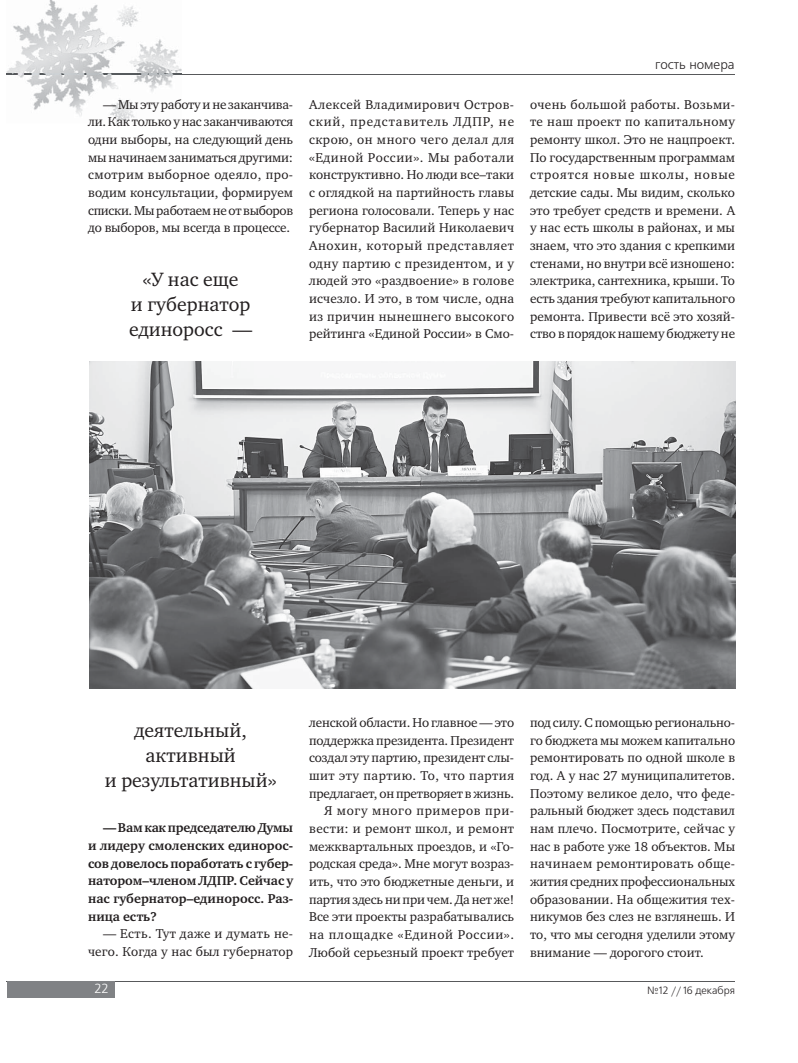
<style>
.page{position:relative;width:798px;height:1063px;background:#fff}
.page>*{position:absolute;margin:0;border:0;box-sizing:border-box;transform-origin:0 0}
.t1{font:19.75px/25px "Charter ITC";color:#231f20;text-align:center}
.t2{font:13.12px/17.6px "Charter ITC";color:#231f20;text-align:justify}
.t3{font:700 13.12px/17.6px "Charter ITC";letter-spacing:.005em;color:#231f20;text-align:justify}
.t4{font:13.12px "Free Set C";color:#231f20}
.t5{font:13.12px "Free Set C";color:#fff}
.t6{font:10.5px "Free Set C";color:#231f20}
</style>
<div class="page">
<div style="left:7px;top:982px;width:108px;height:16px;background:#808285"></div>
<hr style="left:7px;top:981px;width:727px;height:1px;background:#58595b">
<hr style="left:7px;top:74px;width:727px;height:1px;background:#58595b">
<div style="left:7px;top:981px;width:108px;height:16px;background:#808285"></div>
<img style="left:7px;top:0;width:175px;height:123px">
<img style="left:7px;top:74px;width:175px;height:1px">
<img style="left:89px;top:361px;width:645px;height:327px">
<p class="t2" style="left:88px;top:96px;width:206px;text-indent:15px">— Мы эту работу и не заканчива&shy;ли. Как только у нас заканчиваются одни выборы, на следующий день мы начинаем заниматься другими: смотрим выборное одеяло, про&shy;водим консультации, формируем списки. Мы работаем не от выборов до выборов, мы всегда в процессе.</p>
<h1 class="t1" style="left:129px;top:268px;width:125px">«У нас еще<br>и губернатор единоросс —</h1>
<p class="t2" style="left:309px;top:96px;width:206px">Алексей Владимирович Остров&shy;ский, представитель ЛДПР, не скрою, он много чего делал для «Единой России». Мы работали конструктивно. Но люди все–таки с оглядкой на партийность главы региона голосовали. Теперь у нас губернатор Василий Николаевич Анохин, который представляет одну партию с президентом, и у людей это «раздвоение» в голове исчезло. И это, в том числе, одна из причин нынешнего высокого рейтинга «Единой России» в Смо-</p>
<p class="t4" style="left:655px;top:59px;width:81px">гость номера</p>
<p class="t2" style="left:530px;top:96px;width:206px">очень большой работы. Возьми&shy;те наш проект по капитальному ремонту школ. Это не нацпроект.<br>По государственным программам строятся новые школы, новые детские сады. Мы видим, сколько это требует средств и времени. А у нас есть школы в районах, и мы знаем, что это здания с крепкими стенами, но внутри всё изношено: электрика, сантехника, крыши. То есть здания требуют капитального ремонта. Привести всё это хозяй&shy;ство в порядок нашему бюджету не</p>
<h1 class="t1" style="left:105px;top:719px;width:173px">деятельный, активный<br>и результативный»</h1>
<p class="t3" style="left:88px;top:820px;width:207px;text-indent:15px">— Вам как председателю Думы и лидеру смоленских единорос&shy;сов довелось поработать с губер&shy;натором–членом ЛДПР. Сейчас у нас губернатор–единоросс. Раз&shy;ница есть?</p>
<p class="t2" style="left:88px;top:926px;width:206px;text-align:right">— Есть. Тут даже и думать не&shy;чего. Когда у нас был губернатор</p>
<p class="t2" style="left:309px;top:714px;width:206px;text-align:right">ленской области. Но главное — это поддержка президента. Президент создал эту партию, президент слы&shy;шит эту партию. То, что партия предлагает, он претворяет в жизнь.<br>Я могу много примеров при&shy;вести: и ремонт школ, и ремонт межквартальных проездов, и «Го&shy;родская среда». Мне могут возраз&shy;ить, что это бюджетные деньги, и партия здесь ни при чем. Да нет же!<br>Все эти проекты разрабатывались на площадке «Единой России».<br>Любой серьезный проект требует</p>
<p class="t2" style="left:530px;top:714px;width:206px">под силу. С помощью регионально&shy;го бюджета мы можем капитально ремонтировать по одной школе в год. А у нас 27 муниципалитетов.<br>Поэтому великое дело, что феде&shy;ральный бюджет здесь подставил нам плечо. Посмотрите, сейчас у нас в работе уже 18 объектов. Мы начинаем ремонтировать обще&shy;жития средних профессиональных образовании. На общежития тех&shy;никумов без слез не взглянешь. И то, что мы сегодня уделили этому внимание — дорогого стоит.</p>
<p class="t5" style="left:94px;top:984px;width:15px">22</p>
<p class="t6" style="left:647px;top:986px;width:89px">№12 // 16 декабря</p>
</div>
